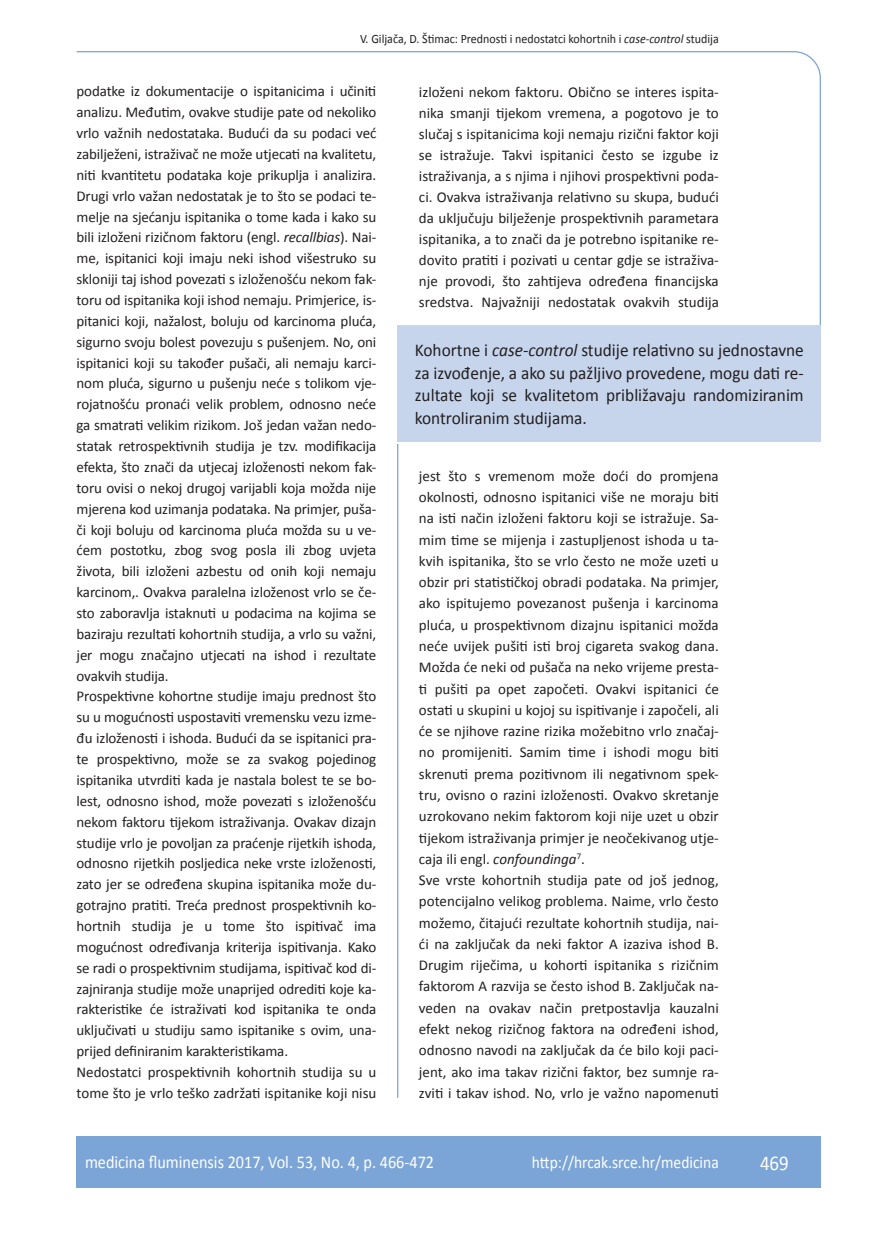
<style>
.page{position:relative;width:872px;height:1234px;background:#fff}
.page>*{position:absolute;margin:0;border:0;box-sizing:border-box;transform-origin:0 0}
.t1{font:21px "Calibri";color:#fff;scale:.9 1}
.t2{font:18px/22.5px "Calibri";color:#231f20;text-align:justify;scale:.96 1}
.t3{font:18px "Calibri";color:#fff;scale:.9 1}
.t4{font:17.25px "Calibri";color:#fff;scale:.9 1}
.t5{font:15px/20.9px "Calibri";letter-spacing:-.01em;color:#231f20}
.t6{font:12.75px "Calibri";color:#231f20;scale:.94 1}
.s1{font-style:italic}
</style>
<div class="page">
<svg style="left:76px;top:51px;width:745px;height:275px"></svg>
<hr style="left:397px;top:444px;width:1px;height:653px;background:#7ca5d7">
<div style="left:77px;top:1135px;width:744px;height:51px;background:#7ca5d7"></div>
<div style="left:398px;top:325px;width:423px;height:117px;background:#c6d5ec"></div>
<p class="t6" style="left:360px;top:30px;width:383px">V. Giljača, D. Štimac: Prednosti i nedostatci kohortnih i <span class="s1">case-control</span> studija</p>
<p class="t5" style="left:77px;top:80px;width:301px">podatke iz dokumentacije o ispitanicima i učiniti analizu. Međutim, ovakve studije pate od nekoliko vrlo važnih nedostataka. Budući da su podaci već zabilježeni, istraživač ne može utjecati na kvalitetu, niti kvantitetu podataka koje prikuplja i analizira.<br>Drugi vrlo važan nedostatak je to što se podaci te&shy;melje na sjećanju ispitanika o tome kada i kako su bili izloženi rizičnom faktoru (engl. <span class="s1">recallbias</span>). Nai&shy;me, ispitanici koji imaju neki ishod višestruko su skloniji taj ishod povezati s izloženošću nekom fak&shy;toru od ispitanika koji ishod nemaju. Primjerice, is&shy;pitanici koji, nažalost, boluju od karcinoma pluća, sigurno svoju bolest povezuju s pušenjem. No, oni ispitanici koji su također pušači, ali nemaju karci&shy;nom pluća, sigurno u pušenju neće s tolikom vje&shy;rojatnošću pronaći velik problem, odnosno neće ga smatrati velikim rizikom. Još jedan važan nedo&shy;statak retrospektivnih studija je tzv. modifikacija efekta, što znači da utjecaj izloženosti nekom fak&shy;toru ovisi o nekoj drugoj varijabli koja možda nije mjerena kod uzimanja podataka. Na primjer, puša&shy;či koji boluju od karcinoma pluća možda su u ve&shy;ćem postotku, zbog svog posla ili zbog uvjeta života, bili izloženi azbestu od onih koji nemaju karcinom,. Ovakva paralelna izloženost vrlo se če&shy;sto zaboravlja istaknuti u podacima na kojima se baziraju rezultati kohortnih studija, a vrlo su važni, jer mogu značajno utjecati na ishod i rezultate ovakvih studija.<br>Prospektivne kohortne studije imaju prednost što su u mogućnosti uspostaviti vremensku vezu izme&shy;đu izloženosti i ishoda. Budući da se ispitanici pra&shy;te prospektivno, može se za svakog pojedinog ispitanika utvrditi kada je nastala bolest te se bo&shy;lest, odnosno ishod, može povezati s izloženošću nekom faktoru tijekom istraživanja. Ovakav dizajn studije vrlo je povoljan za praćenje rijetkih ishoda, odnosno rijetkih posljedica neke vrste izloženosti, zato jer se određena skupina ispitanika može du&shy;gotrajno pratiti. Treća prednost prospektivnih ko&shy;hortnih studija je u tome što ispitivač ima mogućnost određivanja kriterija ispitivanja. Kako se radi o prospektivnim studijama, ispitivač kod di&shy;zajniranja studije može unaprijed odrediti koje ka&shy;rakteristike će istraživati kod ispitanika te onda uključivati u studiju samo ispitanike s ovim, una&shy;prijed definiranim karakteristikama.<br>Nedostatci prospektivnih kohortnih studija su u tome što je vrlo teško zadržati ispitanike koji nisu</p>
<p class="t5" style="left:419px;top:80px;width:301px;text-align:justify">izloženi nekom faktoru. Obično se interes ispita&shy;nika smanji tijekom vremena, a pogotovo je to slučaj s ispitanicima koji nemaju rizični faktor koji se istražuje. Takvi ispitanici često se izgube iz istraživanja, a s njima i njihovi prospektivni poda&shy;ci. Ovakva istraživanja relativno su skupa, budući da uključuju bilježenje prospektivnih parametara ispitanika, a to znači da je potrebno ispitanike re&shy;dovito pratiti i pozivati u centar gdje se istraživa&shy;nje provodi, što zahtijeva određena financijska sredstva. Najvažniji nedostatak ovakvih studija</p>
<p class="t2" style="left:415px;top:338px;width:407px">Kohortne i <span class="s1">case-control</span> studije relativno su jednostavne za izvođenje, a ako su pažljivo provedene, mogu dati re&shy;zultate koji se kvalitetom približavaju randomiziranim kontroliranim studijama.</p>
<p class="t5" style="left:419px;top:464px;width:301px;line-height:21.3px">jest što s vremenom može doći do promjena okolnosti, odnosno ispitanici više ne moraju biti na isti način izloženi faktoru koji se istražuje. Sa&shy;mim time se mijenja i zastupljenost ishoda u ta&shy;kvih ispitanika, što se vrlo često ne može uzeti u obzir pri statističkoj obradi podataka. Na primjer, ako ispitujemo povezanost pušenja i karcinoma pluća, u prospektivnom dizajnu ispitanici možda neće uvijek pušiti isti broj cigareta svakog dana.<br>Možda će neki od pušača na neko vrijeme presta&shy;ti pušiti pa opet započeti. Ovakvi ispitanici će ostati u skupini u kojoj su ispitivanje i započeli, ali će se njihove razine rizika možebitno vrlo značaj&shy;no promijeniti. Samim time i ishodi mogu biti skrenuti prema pozitivnom ili negativnom spek&shy;tru, ovisno o razini izloženosti. Ovakvo skretanje uzrokovano nekim faktorom koji nije uzet u obzir tijekom istraživanja primjer je neočekivanog utje&shy;caja ili engl. <span class="s1">confoundinga</span><sup>7</sup>.<br>Sve vrste kohortnih studija pate od još jednog, potencijalno velikog problema. Naime, vrlo često možemo, čitajući rezultate kohortnih studija, nai&shy;ći na zaključak da neki faktor A izaziva ishod B.<br>Drugim riječima, u kohorti ispitanika s rizičnim faktorom A razvija se često ishod B. Zaključak na&shy;veden na ovakav način pretpostavlja kauzalni efekt nekog rizičnog faktora na određeni ishod, odnosno navodi na zaključak da će bilo koji paci&shy;jent, ako ima takav rizični faktor, bez sumnje ra&shy;zviti i takav ishod. No, vrlo je važno napomenuti</p>
<p class="t3" style="left:85px;top:1150px;width:389px">medicina fluminensis 2017, Vol. 53, No. 4, p. 466-472</p>
<p class="t4" style="left:532px;top:1151px;width:209px">http://hrcak.srce.hr/medicina</p>
<h1 class="t1" style="left:760px;top:1149px;width:33px">469</h1>
</div>
